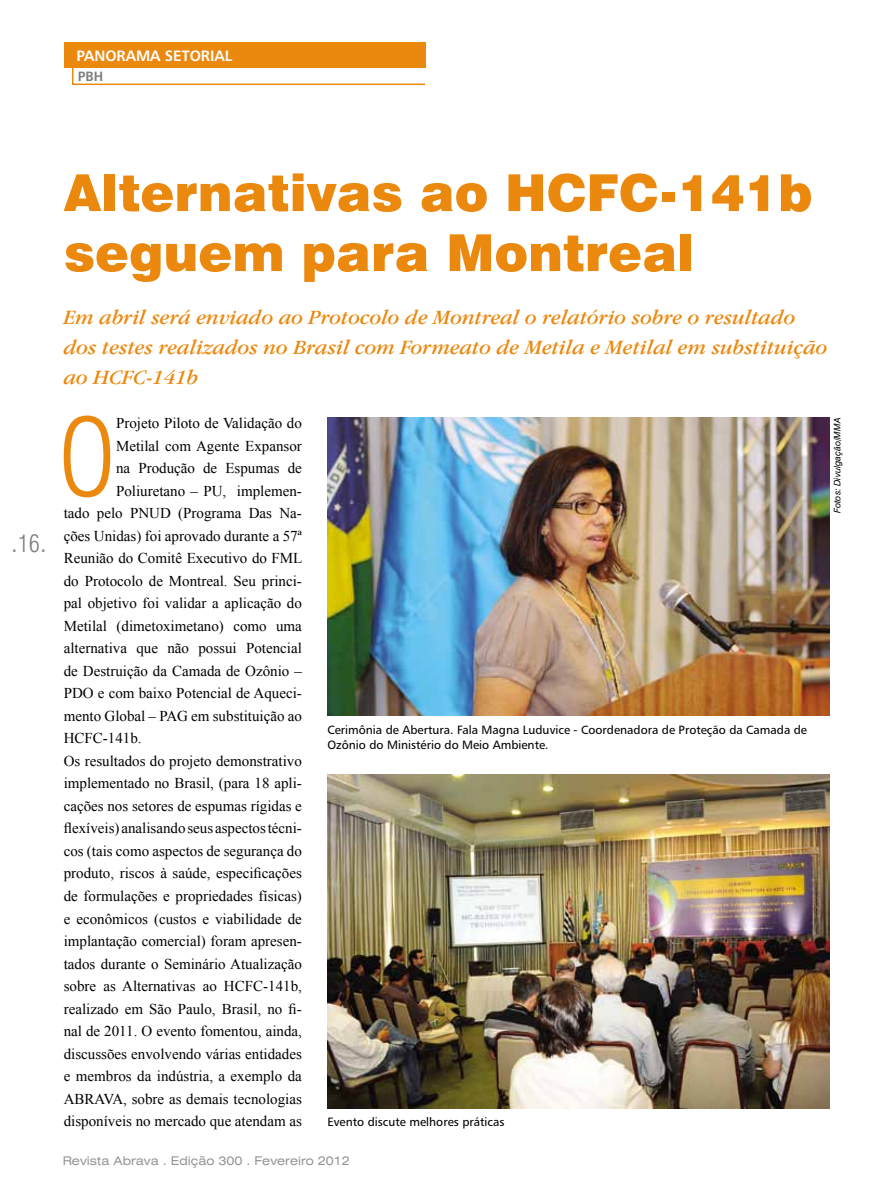
<style>
.page{position:relative;width:893px;height:1191px;background:#fff}
.page>*{position:absolute;margin:0;border:0;box-sizing:border-box;transform-origin:0 0}
.t1{font:300 condensed 105.6px "Swiss 721 BT";color:#eb880e}
.t2{font:900 51px/60px "Swiss 721 BT";color:#eb880e}
.t3{font:24px "Swiss 721 BT";color:#959595}
.t4{font:italic 21px/30px "Garamond IT Cby BT";color:#eb880e}
.t5{font:15px "Times New Roman";color:#000}
.t6{font:15px "Humanist 777 BT Bold B";color:#fff}
.t7{font:13.5px "Humanist 777 BT Bold B";color:#7d7d7d}
.t8{font:12px/15px "Humanist 777 BT Roman B";color:#000}
.t9{font:expanded 12px "Swiss 721 BT";color:#959595}
.t10{font:italic 9px "Swiss 721 BT";color:#000}
.s1{font-weight:300;font-stretch:condensed;color:#7d7d7d}
</style>
<div class="page">
<svg style="left:72px;top:63px;width:354px;height:23px"></svg>
<div style="left:64px;top:43px;width:361px;height:25px;background:#eb880e"></div>
<img style="left:327px;top:774px;width:502px;height:334px">
<img style="left:327px;top:418px;width:502px;height:297px">
<p class="t6" style="left:77px;top:47px;width:157px">PANORAMA SETORIAL</p>
<p class="t7" style="left:78px;top:68px;width:27px">PBH</p>
<h3 class="t3" style="left:11px;top:529px;width:37px">.<span class="s1">16</span>.</h3>
<h2 class="t2" style="left:64px;top:162px;width:750px">Alternativas ao HCFC-141b seguem para Montreal</h2>
<h3 class="t4" style="left:64px;top:301px;width:765px">Em abril será enviado ao Protocolo de Montreal o relatório sobre o resultado dos testes realizados no Brasil com Formeato de Metila e Metilal em substituição ao HCFC-141b</h3>
<h1 class="t1" style="left:58px;top:394px;width:60px">O</h1>
<p class="t5" style="left:116px;top:413px;width:187px">Projeto Piloto de Validação do</p>
<p class="t10" style="left:832px;top:513px;width:97px;rotate:-90deg">Fotos: Divulgação/MMA</p>
<p class="t5" style="left:116px;top:436px;width:187px">Metilal com Agente Expansor</p>
<p class="t5" style="left:116px;top:458px;width:187px">na Produção de Espumas de</p>
<p class="t5" style="left:116px;top:481px;width:187px">Poliuretano – PU, implemen-</p>
<p class="t5" style="left:64px;top:503px;width:240px">tado pelo PNUD (Programa Das Na-</p>
<p class="t5" style="left:64px;top:526px;width:240px">ções Unidas) foi aprovado durante a 57ª</p>
<p class="t5" style="left:64px;top:548px;width:240px">Reunião do Comitê Executivo do FML</p>
<p class="t5" style="left:64px;top:571px;width:240px">do Protocolo de Montreal. Seu princi-</p>
<p class="t5" style="left:64px;top:593px;width:240px">pal objetivo foi validar a aplicação do</p>
<p class="t5" style="left:64px;top:616px;width:240px">Metilal (dimetoximetano) como uma</p>
<p class="t5" style="left:64px;top:638px;width:240px">alternativa que não possui Potencial</p>
<p class="t5" style="left:64px;top:661px;width:240px">de Destruição da Camada de Ozônio –</p>
<p class="t5" style="left:64px;top:683px;width:240px">PDO e com baixo Potencial de Aqueci-</p>
<p class="t5" style="left:64px;top:706px;width:240px">mento Global – PAG em substituição ao</p>
<p class="t5" style="left:64px;top:728px;width:79px">HCFC-141b.</p>
<p class="t5" style="left:64px;top:751px;width:240px">Os resultados do projeto demonstrativo</p>
<p class="t5" style="left:64px;top:773px;width:240px">implementado no Brasil, (para 18 apli-</p>
<p class="t5" style="left:64px;top:796px;width:240px">cações nos setores de espumas rígidas e</p>
<p class="t5" style="left:64px;top:818px;width:240px">flexíveis) analisando seus aspectos técni-</p>
<p class="t5" style="left:64px;top:841px;width:240px">cos (tais como aspectos de segurança do</p>
<p class="t5" style="left:64px;top:863px;width:240px">produto, riscos à saúde, especificações</p>
<p class="t5" style="left:64px;top:886px;width:240px">de formulações e propriedades físicas)</p>
<p class="t5" style="left:64px;top:908px;width:240px">e econômicos (custos e viabilidade de</p>
<p class="t5" style="left:64px;top:931px;width:240px">implantação comercial) foram apresen-</p>
<p class="t5" style="left:64px;top:953px;width:240px">tados durante o Seminário Atualização</p>
<p class="t5" style="left:64px;top:976px;width:240px">sobre as Alternativas ao HCFC-141b,</p>
<p class="t5" style="left:64px;top:998px;width:240px">realizado em São Paulo, Brasil, no fi-</p>
<p class="t5" style="left:64px;top:1021px;width:240px">nal de 2011. O evento fomentou, ainda,</p>
<p class="t5" style="left:64px;top:1043px;width:240px">discussões envolvendo várias entidades</p>
<p class="t5" style="left:64px;top:1066px;width:240px">e membros da indústria, a exemplo da</p>
<p class="t5" style="left:64px;top:1088px;width:240px">ABRAVA, sobre as demais tecnologias</p>
<p class="t5" style="left:64px;top:1111px;width:240px">disponíveis no mercado que atendam as</p>
<p class="t8" style="left:327px;top:722px;width:481px">Cerimônia de Abertura. Fala Magna Luduvice - Coordenadora de Proteção da Camada de<br>Ozônio do Ministério do Meio Ambiente.</p>
<p class="t8" style="left:327px;top:1114px;width:179px">Evento discute melhores práticas</p>
<p class="t9" style="left:63px;top:1153px;width:289px">Revista Abrava . Edição 300 . Fevereiro 2012</p>
</div>
